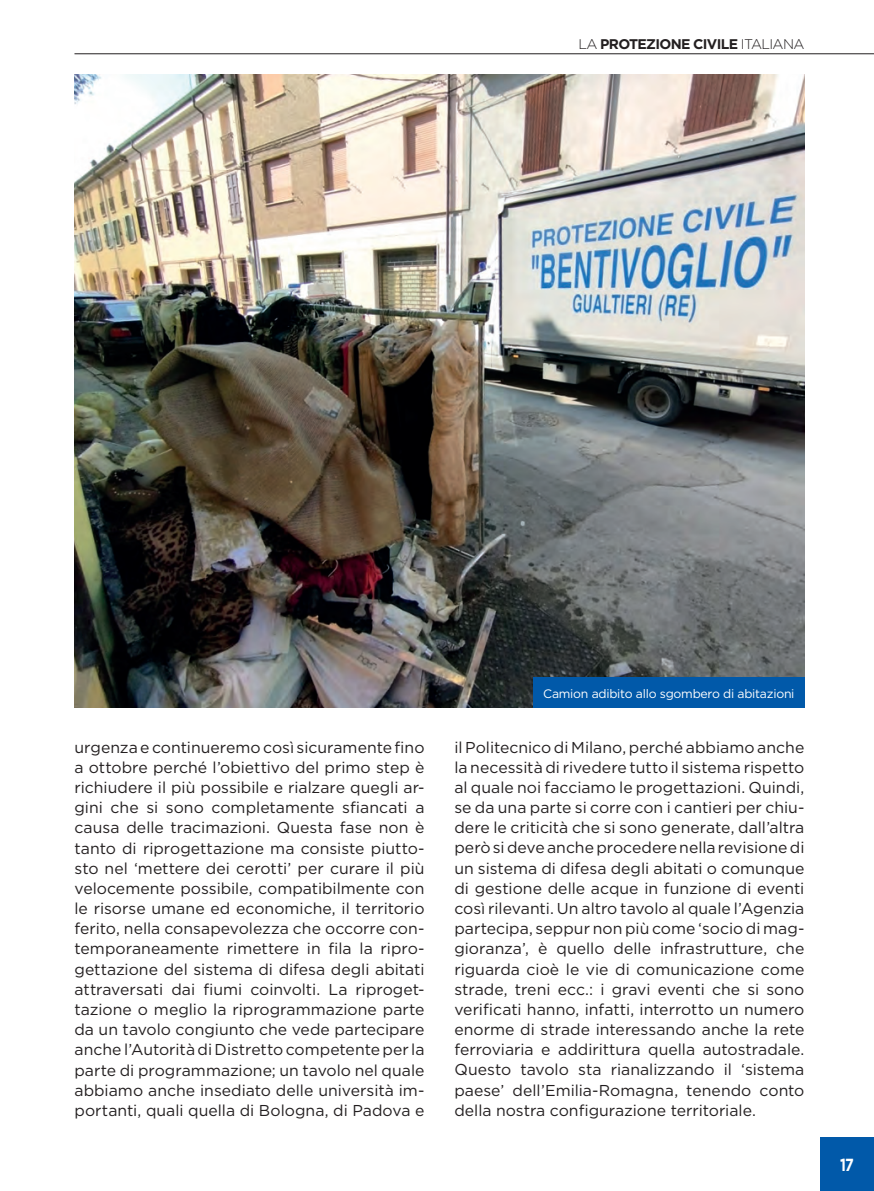
<style>
.page{position:relative;width:874px;height:1191px;background:#fff}
.page>*{position:absolute;margin:0;border:0;box-sizing:border-box;transform-origin:0 0}
.t1{font:700 17.5px "Gotham";color:#fff;scale:.8 1}
.t2{font:15.75px/20.1px "Gotham";color:#231f20;text-align:justify}
.t3{font:700 14px "Gotham";letter-spacing:-.05em;color:#231f20}
.t4{font:12.25px "Gotham";letter-spacing:-.02em;color:#fff}
.s1{font-weight:300}
</style>
<div class="page">
<div style="left:819px;top:1137px;width:54px;height:54px;background:#0159a9"></div>
<hr style="left:74px;top:53px;width:799px;height:1px;background:#231f20">
<img style="left:74px;top:74px;width:730px;height:634px">
<div style="left:533px;top:678px;width:271px;height:30px;background:#0159a9"></div>
<p class="t3" style="left:578px;top:35px;width:227px"><span class="s1">LA</span> PROTEZIONE CIVILE <span class="s1">ITALIANA</span></p>
<p class="t4" style="left:543px;top:687px;width:253px">Camion adibito allo sgombero di abitazioni</p>
<p class="t2" style="left:74px;top:736px;width:351px">urgenza e continueremo così sicuramente fino a ottobre perché l’obiettivo del primo step è richiudere il più possibile e rialzare quegli ar&shy;gini che si sono completamente sfiancati a causa delle tracimazioni. Questa fase non è tanto di riprogettazione ma consiste piutto&shy;sto nel ‘mettere dei cerotti’ per curare il più velocemente possibile, compatibilmente con le risorse umane ed economiche, il territorio ferito, nella consapevolezza che occorre con&shy;temporaneamente rimettere in fila la ripro&shy;gettazione del sistema di difesa degli abitati attraversati dai fiumi coinvolti. La riproget&shy;tazione o meglio la riprogrammazione parte da un tavolo congiunto che vede partecipare anche l’Autorità di Distretto competente per la parte di programmazione; un tavolo nel quale abbiamo anche insediato delle università im&shy;portanti, quali quella di Bologna, di Padova e</p>
<p class="t2" style="left:454px;top:736px;width:351px">il Politecnico di Milano, perché abbiamo anche la necessità di rivedere tutto il sistema rispetto al quale noi facciamo le progettazioni. Quindi, se da una parte si corre con i cantieri per chiu&shy;dere le criticità che si sono generate, dall’altra però si deve anche procedere nella revisione di un sistema di difesa degli abitati o comunque di gestione delle acque in funzione di eventi così rilevanti. Un altro tavolo al quale l’Agenzia partecipa, seppur non più come ‘socio di mag&shy;gioranza’, è quello delle infrastrutture, che riguarda cioè le vie di comunicazione come strade, treni ecc.: i gravi eventi che si sono verificati hanno, infatti, interrotto un numero enorme di strade interessando anche la rete ferroviaria e addirittura quella autostradale.<br>Questo tavolo sta rianalizzando il ‘sistema paese’ dell’Emilia-Romagna, tenendo conto della nostra configurazione territoriale.</p>
<p class="t1" style="left:839px;top:1153px;width:19px">17</p>
</div>
